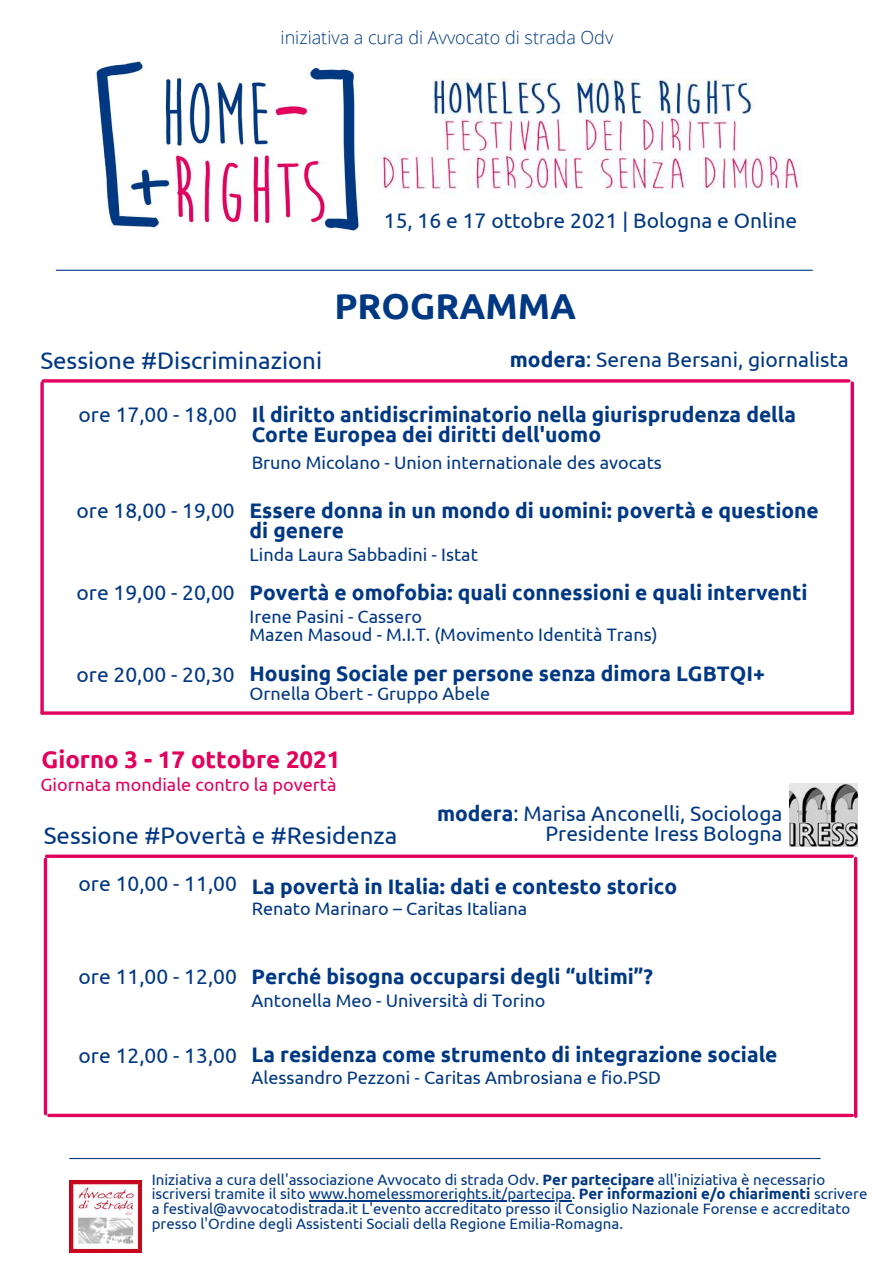
<style>
.page{position:relative;width:894px;height:1264px;background:#fff}
.page>*{position:absolute;margin:0;border:0;box-sizing:border-box;transform-origin:0 0}
.t1{font:700 36px "Ubuntu";color:#013883}
.t2{font:24px "Ubuntu";color:#013883}
.t3{font:700 24px "Ubuntu";color:#e2015d}
.t4{font:700 21px/20.2px "Ubuntu";color:#013883}
.t5{font:21px "Ubuntu";color:#013883}
.t6{font:18px/18px "Ubuntu";color:#013883}
.t7{font:300 18px "Open Sans";color:#013883}
.t8{font:18px "Ubuntu";color:#e2015d}
.t9{font:15px/14.7px "Ubuntu";color:#013883}
.s1{font-weight:700}
.s2{font-weight:400}
</style>
<div class="page">
<img style="left:95px;top:61px;width:265px;height:171px">
<img style="left:381px;top:78px;width:421px;height:116px">
<hr style="left:56px;top:270px;width:756px;height:1px;background:#013883">
<hr style="left:70px;top:1157px;width:750px;height:2px;background:#013883">
<img style="left:69px;top:1180px;width:72px;height:72px">
<hr style="left:43px;top:379px;width:805px;height:3px;background:#e2015d">
<svg style="left:40px;top:383px;width:4px;height:330px"></svg>
<hr style="left:42px;top:711px;width:810px;height:3px;background:#e2015d">
<hr style="left:850px;top:383px;width:3px;height:330px;background:#e2015d">
<hr style="left:47px;top:854px;width:805px;height:3px;background:#e2015d">
<hr style="left:44px;top:859px;width:3px;height:254px;background:#e2015d">
<svg style="left:853px;top:858px;width:4px;height:258px"></svg>
<img style="left:789px;top:783px;width:68px;height:64px">
<hr style="left:309px;top:1200px;width:262px;height:1px;background:#013883">
<svg style="left:49px;top:1113px;width:803px;height:4px;background:#e7307b"></svg>
<p class="t7" style="left:280px;top:25px;width:334px">iniziativa a cura di Avvocato di strada Odv</p>
<p class="t5" style="left:384px;top:209px;width:414px">15, 16 e 17 ottobre 2021 | Bologna e Online</p>
<h1 class="t1" style="left:334px;top:286px;width:243px">PROGRAMMA</h1>
<p class="t2" style="left:40px;top:346px;width:283px">Sessione #Discriminazioni</p>
<p class="t5" style="left:509px;top:347px;width:340px"><span class="s1">modera</span>: Serena Bersani, giornalista</p>
<p class="t4" style="left:251px;top:403px;width:546px;text-indent:-173px"><span class="s2">ore 17,00 - 18,00</span> Il diritto antidiscriminatorio nella giurisprudenza della<br>Corte Europea dei diritti dell'uomo</p>
<p class="t6" style="left:251px;top:453px;width:411px">Bruno Micolano - Union internationale des avocats</p>
<p class="t4" style="left:249px;top:499px;width:570px;text-indent:-173px"><span class="s2">ore 18,00 - 19,00</span> Essere donna in un mondo di uomini: povertà e questione di genere</p>
<p class="t6" style="left:249px;top:545px;width:230px">Linda Laura Sabbadini - Istat</p>
<p class="t4" style="left:76px;top:581px;width:732px"><span class="s2">ore 19,00 - 20,00</span> Povertà e omofobia: quali connessioni e quali interventi</p>
<p class="t6" style="left:249px;top:607px;width:409px">Irene Pasini - Cassero<br>Mazen Masoud - M.I.T. (Movimento Identità Trans)</p>
<p class="t4" style="left:76px;top:663px;width:689px"><span class="s2">ore 20,00 - 20,30</span> Housing Sociale per persone senza dimora LGBTQI+</p>
<p class="t6" style="left:249px;top:684px;width:242px">Ornella Obert - Gruppo Abele</p>
<p class="t3" style="left:41px;top:745px;width:300px">Giorno 3 - 17 ottobre 2021</p>
<p class="t8" style="left:40px;top:773px;width:297px">Giornata mondiale contro la povertà</p>
<p class="t5" style="left:437px;top:801px;width:347px"><span class="s1">modera</span>: Marisa Anconelli, Sociologa</p>
<p class="t2" style="left:44px;top:821px;width:355px">Sessione #Povertà e #Residenza</p>
<p class="t5" style="left:545px;top:821px;width:238px">Presidente Iress Bologna</p>
<p class="t4" style="left:79px;top:875px;width:600px"><span class="s2">ore 10,00 - 11,00</span> La povertà in Italia: dati e contesto storico</p>
<p class="t6" style="left:251px;top:898px;width:277px">Renato Marinaro – Caritas Italiana</p>
<p class="t4" style="left:79px;top:965px;width:575px"><span class="s2">ore 11,00 - 12,00</span> Perché bisogna occuparsi degli “ultimi”?</p>
<p class="t6" style="left:251px;top:991px;width:295px">Antonella Meo - Università di Torino</p>
<p class="t4" style="left:79px;top:1044px;width:700px"><span class="s2">ore 12,00 - 13,00</span> La residenza come strumento di integrazione sociale</p>
<p class="t6" style="left:251px;top:1068px;width:410px">Alessandro Pezzoni - Caritas Ambrosiana e fio.PSD</p>
<p class="t9" style="left:152px;top:1171px;width:717px">Iniziativa a cura dell'associazione Avvocato di strada Odv. <span class="s1">Per partecipare</span> all'iniziativa è necessario iscriversi tramite il sito www.homelessmorerights.it/partecipa. <span class="s1">Per informazioni e/o chiarimenti</span> scrivere a festival@avvocatodistrada.it L'evento accreditato presso il Consiglio Nazionale Forense e accreditato presso l'Ordine degli Assistenti Sociali della Regione Emilia-Romagna.</p>
</div>
